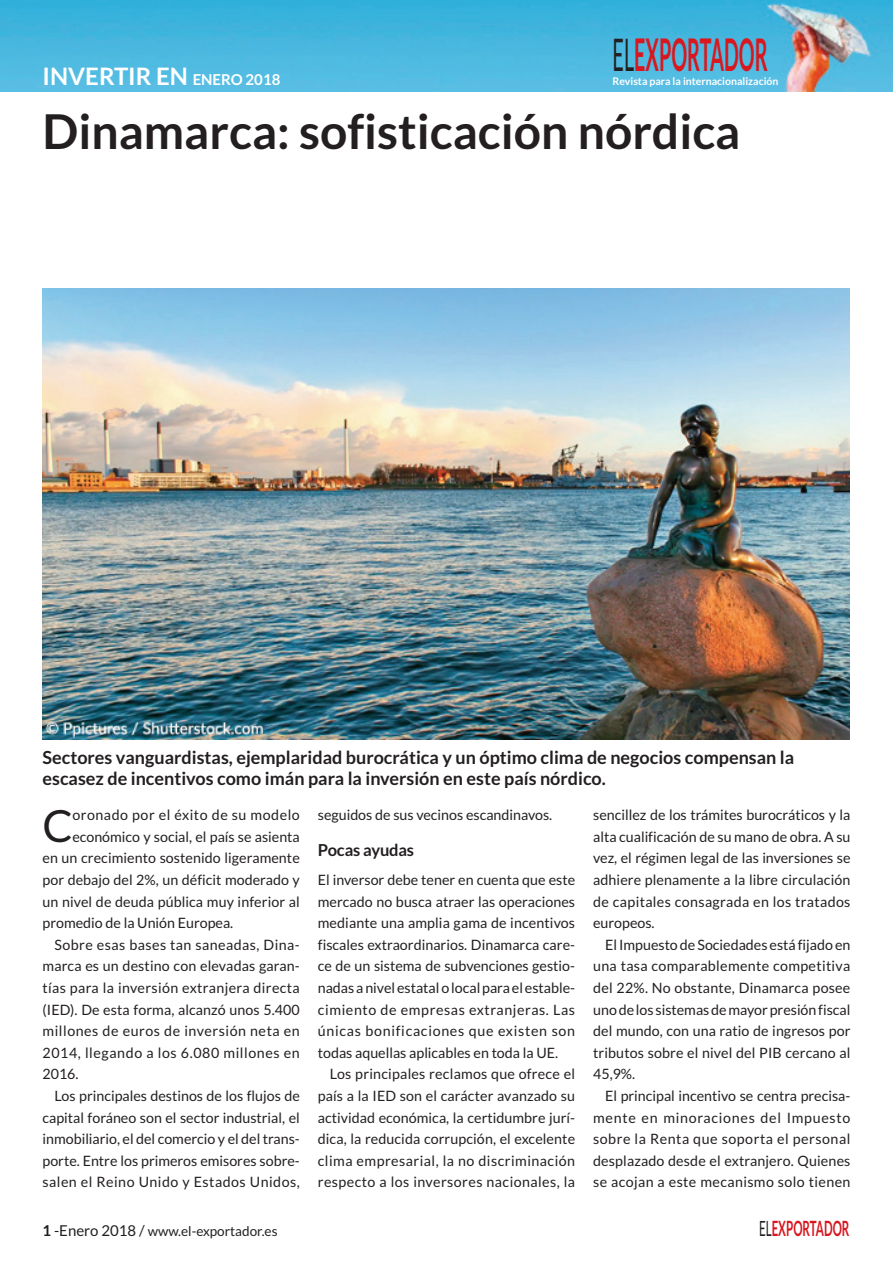
<style>
.page{position:relative;width:893px;height:1263px;background:#fff}
.page>*{position:absolute;margin:0;border:0;box-sizing:border-box;transform-origin:0 0}
.t1{font:700 48px "Lato";color:#231f20}
.t2{font:700 45px "Lato";color:#d8171f;scale:.44 1}
.t3{font:44.4px "Lato";color:#231f20}
.t4{font:700 24px "Lato";color:#fff}
.t5{font:700 21px "Lato";color:#d8171f;scale:.55 1}
.t6{font:700 18px/21px "Lato";color:#231f20}
.t7{font:700 16.5px "Lato";letter-spacing:-.01em;color:#231f20}
.t8{font:14.25px "Lato";letter-spacing:.005em;color:#231f20}
.t9{font:14.25px "Lato";letter-spacing:.025em;color:#231f20}
.t10{font:14.25px "Lato";letter-spacing:.035em;color:#231f20}
.t11{font:14.25px "Lato";letter-spacing:.03em;color:#231f20}
.t12{font:14.25px "Lato";letter-spacing:.04em;color:#231f20}
.t13{font:14.25px "Lato";letter-spacing:.05em;color:#231f20}
.t14{font:14.25px "Lato";letter-spacing:.045em;color:#231f20}
.t15{font:13.5px "Lato";color:#231f20}
.t16{font:700 10.5px "Lato";color:#fff}
.s1{font-size:15px}
.s2{font-weight:400;color:#231f20}
.s3{font-weight:700;font-size:15px}
</style>
<div class="page">
<img style="left:0;top:0;width:893px;height:91px">
<img style="left:43px;top:289px;width:807px;height:450px">
<p class="t4" style="left:43px;top:67px;width:239px">INVERTIR EN <span class="s1">ENERO 2018</span></p>
<p class="t2" style="left:613px;top:38px;width:354px"><span class="s2">EL</span>EXPORTADOR</p>
<p class="t16" style="left:613px;top:77px;width:167px">Revista para la internacionalización</p>
<p class="t1" style="left:43px;top:114px;width:699px">Dinamarca: sofisticación nórdica</p>
<p class="t6" style="left:43px;top:749px;width:753px">Sectores vanguardistas, ejemplaridad burocrática y un óptimo clima de negocios compensan la escasez de incentivos como imán para la inversión en este país nórdico.</p>
<p class="t3" style="left:43px;top:809px;width:32px">C</p>
<p class="t10" style="left:72px;top:810px;width:229px">oronado por el éxito de su modelo</p>
<p class="t8" style="left:72px;top:831px;width:229px">económico y social, el país se asienta</p>
<p class="t8" style="left:43px;top:853px;width:259px">en un crecimiento sostenido ligeramente</p>
<p class="t8" style="left:43px;top:874px;width:259px">por debajo del 2%, un déficit moderado y</p>
<p class="t8" style="left:43px;top:896px;width:259px">un nivel de deuda pública muy inferior al</p>
<p class="t8" style="left:43px;top:918px;width:192px">promedio de la Unión Europea.</p>
<p class="t11" style="left:55px;top:939px;width:247px">Sobre esas bases tan saneadas, Dina-</p>
<p class="t8" style="left:43px;top:961px;width:259px">marca es un destino con elevadas garan -</p>
<p class="t9" style="left:43px;top:982px;width:259px">tías para la inversión extranjera directa</p>
<p class="t8" style="left:43px;top:1004px;width:259px">(IED). De esta forma, alcanzó unos 5.400</p>
<p class="t12" style="left:43px;top:1026px;width:259px">millones de euros de inversión neta en</p>
<p class="t12" style="left:43px;top:1047px;width:259px">2014, llegando a los 6.080 millones en</p>
<p class="t8" style="left:43px;top:1069px;width:38px">2016.</p>
<p class="t8" style="left:55px;top:1090px;width:247px">Los principales destinos de los flujos de</p>
<p class="t8" style="left:43px;top:1112px;width:259px">capital foráneo son el sector industrial, el</p>
<p class="t8" style="left:43px;top:1134px;width:259px">inmobiliario, el del comercio y el del trans-</p>
<p class="t8" style="left:43px;top:1155px;width:259px">porte. Entre los primeros emisores sobre-</p>
<p class="t10" style="left:43px;top:1177px;width:259px">salen el Reino Unido y Estados Unidos,</p>
<p class="t8" style="left:318px;top:810px;width:236px">seguidos de sus vecinos escandinavos.</p>
<p class="t7" style="left:318px;top:844px;width:98px">Pocas ayudas</p>
<p class="t8" style="left:318px;top:874px;width:259px">El inversor debe tener en cuenta que este</p>
<p class="t8" style="left:318px;top:896px;width:259px">mercado no busca atraer las operaciones</p>
<p class="t8" style="left:318px;top:918px;width:259px">mediante una amplia gama de incentivos</p>
<p class="t8" style="left:318px;top:939px;width:259px">fiscales extraordinarios. Dinamarca care-</p>
<p class="t8" style="left:318px;top:961px;width:259px">ce de un sistema de subvenciones gestio-</p>
<p class="t8" style="left:318px;top:982px;width:259px">nadas a nivel estatal o local para el estable-</p>
<p class="t14" style="left:318px;top:1004px;width:259px">cimiento de empresas extranjeras. Las</p>
<p class="t13" style="left:318px;top:1026px;width:259px">únicas bonificaciones que existen son</p>
<p class="t8" style="left:318px;top:1047px;width:242px">todas aquellas aplicables en toda la UE.</p>
<p class="t8" style="left:330px;top:1069px;width:247px">Los principales reclamos que ofrece el</p>
<p class="t8" style="left:318px;top:1090px;width:259px">país a la IED son el carácter avanzado su</p>
<p class="t8" style="left:318px;top:1112px;width:259px">actividad económica, la certidumbre jurí-</p>
<p class="t8" style="left:318px;top:1134px;width:259px">dica, la reducida corrupción, el excelente</p>
<p class="t10" style="left:318px;top:1155px;width:259px">clima empresarial, la no discriminación</p>
<p class="t11" style="left:318px;top:1177px;width:259px">respecto a los inversores nacionales, la</p>
<p class="t8" style="left:593px;top:810px;width:259px">sencillez de los trámites burocráticos y la</p>
<p class="t8" style="left:593px;top:831px;width:259px">alta cualificación de su mano de obra. A su</p>
<p class="t8" style="left:593px;top:853px;width:259px">vez, el régimen legal de las inversiones se</p>
<p class="t8" style="left:593px;top:874px;width:259px">adhiere plenamente a la libre circulación</p>
<p class="t9" style="left:593px;top:896px;width:259px">de capitales consagrada en los tratados</p>
<p class="t8" style="left:593px;top:918px;width:63px">europeos.</p>
<p class="t8" style="left:605px;top:939px;width:247px">El Impuesto de Sociedades está fijado en</p>
<p class="t9" style="left:593px;top:961px;width:259px">una tasa comparablemente competitiva</p>
<p class="t8" style="left:593px;top:982px;width:259px">del 22%. No obstante, Dinamarca posee</p>
<p class="t8" style="left:593px;top:1004px;width:259px">uno de los sistemas de mayor presión fiscal</p>
<p class="t8" style="left:593px;top:1026px;width:259px">del mundo, con una ratio de ingresos por</p>
<p class="t8" style="left:593px;top:1047px;width:259px">tributos sobre el nivel del PIB cercano al</p>
<p class="t8" style="left:593px;top:1069px;width:44px">45,9%.</p>
<p class="t8" style="left:605px;top:1090px;width:247px">El principal incentivo se centra precisa-</p>
<p class="t13" style="left:593px;top:1112px;width:259px">mente en minoraciones del Impuesto</p>
<p class="t10" style="left:593px;top:1134px;width:259px">sobre la Renta que soporta el personal</p>
<p class="t8" style="left:593px;top:1155px;width:259px">desplazado desde el extranjero. Quienes</p>
<p class="t9" style="left:593px;top:1177px;width:259px">se acojan a este mecanismo solo tienen</p>
<p class="t15" style="left:43px;top:1226px;width:237px"><span class="s3">1</span> <span class="s1">-Enero 2018 /</span> www.el-exportador.es</p>
<p class="t5" style="left:759px;top:1220px;width:166px"><span class="s2">EL</span>EXPORTADOR</p>
</div>
